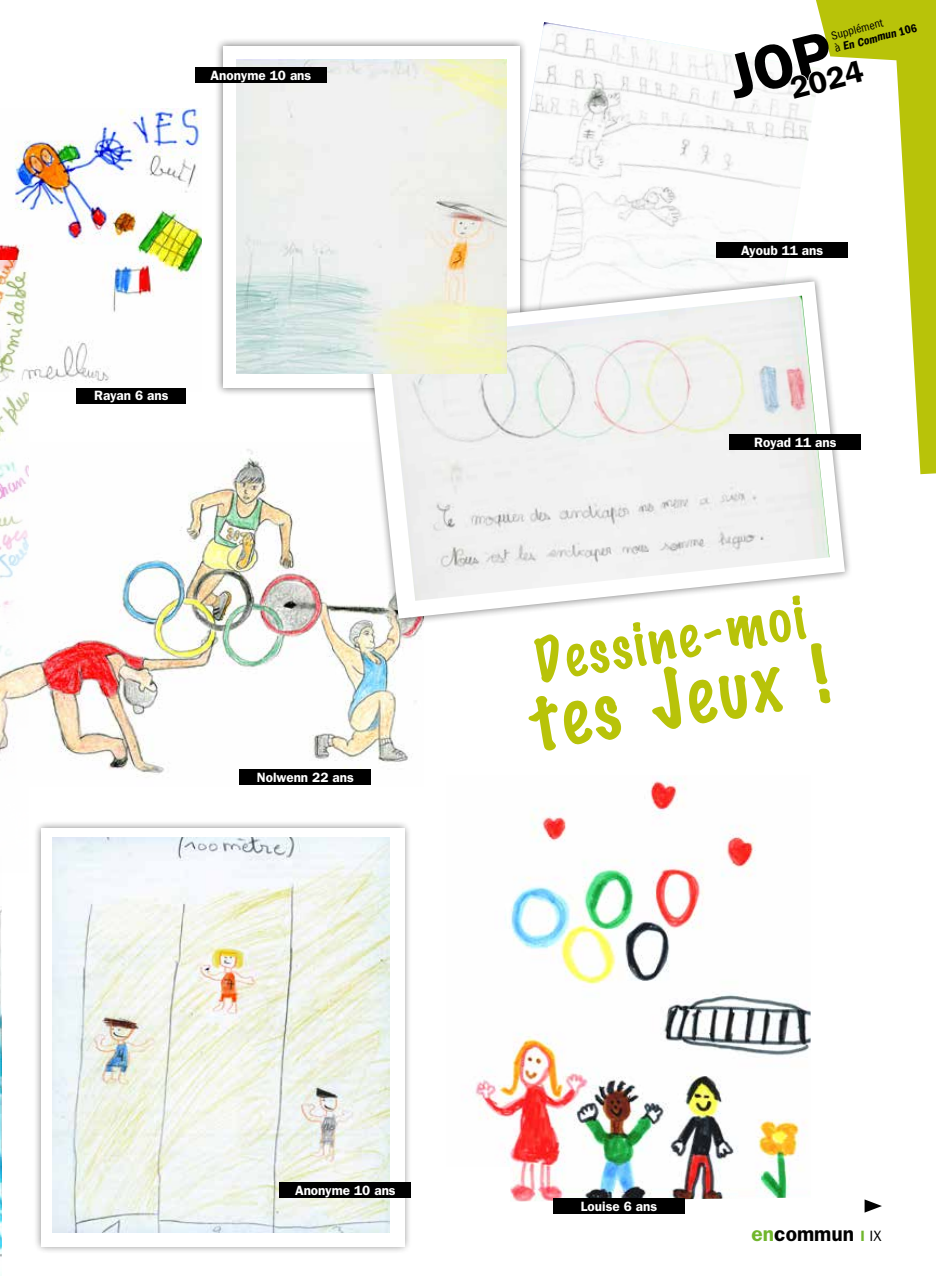
<style>
.page{position:relative;width:936px;height:1276px;background:#fff}
.page>*{position:absolute;margin:0;border:0;box-sizing:border-box;transform-origin:0 0}
.t1{font:600 31.05px "ITC Franklin Gothic Std";color:#000}
.t2{font:600 21px "ITC Franklin Gothic Std";color:#000}
.t3{font:600 13.5px "ITC Franklin Gothic Std";color:#fff}
.t4{font:12px "ITC Franklin Gothic Std Dm Cd";color:#000}
.t5{font:condensed 12px "ITC Franklin Gothic Std";color:#000}
.s1{font-family:"ITC Franklin Gothic Std";font-stretch:condensed}
.s2{color:#70b62c}
.s3{font-size:15px;color:#70b62c}
.s4{font-weight:400;font-size:15px}
</style>
<div class="page">
<svg style="left:864px;top:1199px;width:17px;height:13px"></svg>
<img style="left:0;top:108px;width:202px;height:283px">
<img style="left:528px;top:22px;width:284px;height:252px">
<svg style="left:816px;top:0;width:119px;height:474px"></svg>
<svg style="left:789px;top:59px;width:77px;height:42px"></svg>
<img style="left:28px;top:449px;width:394px;height:328px">
<img style="left:0;top:261px;width:28px;height:500px">
<div style="left:215px;top:38px;width:313px;height:358px;background:#000;opacity:.5"></div>
<div style="left:223px;top:46px;width:297px;height:342px;background:#fff"></div>
<div style="left:360px;top:274px;width:492px;height:352px;background:#000;opacity:.5"></div>
<svg style="left:368px;top:281px;width:476px;height:337px"></svg>
<svg style="left:528px;top:595px;width:302px;height:156px"></svg>
<img style="left:388px;top:296px;width:441px;height:305px">
<img style="left:237px;top:59px;width:269px;height:314px">
<img style="left:0;top:909px;width:2px;height:367px">
<img style="left:475px;top:781px;width:335px;height:421px">
<div style="left:433px;top:1167px;width:76px;height:45px;background:#fff"></div>
<div style="left:239px;top:769px;width:132px;height:16px;background:#000"></div>
<div style="left:195px;top:67px;width:132px;height:16px;background:#000"></div>
<div style="left:716px;top:242px;width:132px;height:16px;background:#000"></div>
<div style="left:729px;top:434px;width:132px;height:16px;background:#000"></div>
<div style="left:77px;top:388px;width:109px;height:15px;background:#000"></div>
<div style="left:553px;top:1198px;width:132px;height:15px;background:#000"></div>
<div style="left:33px;top:820px;width:379px;height:434px;background:#000;opacity:.5"></div>
<div style="left:41px;top:828px;width:363px;height:418px;background:#fff"></div>
<img style="left:52px;top:837px;width:337px;height:396px">
<div style="left:279px;top:1182px;width:132px;height:16px;background:#000"></div>
<p class="t3" style="left:211px;top:67px;width:102px">Anonyme 10 ans</p>
<p class="t3" style="left:94px;top:388px;width:76px">Rayan 6 ans</p>
<p class="t3" style="left:257px;top:769px;width:98px">Nolwenn 22 ans</p>
<p class="t3" style="left:295px;top:1182px;width:102px">Anonyme 10 ans</p>
<p class="t5" style="left:829px;top:29px;width:55px;rotate:-14deg">Supplément</p>
<p class="t4" style="left:832px;top:41px;width:86px;rotate:-14deg"><span class="s1">à</span> En Commun 106</p>
<h1 class="t1" style="left:731px;top:85px;width:133px;rotate:-14deg"><sup>JOP</sup>2024</h1>
<p class="t3" style="left:741px;top:242px;width:84px">Ayoub 11 ans</p>
<p class="t3" style="left:754px;top:434px;width:84px">Royad 11 ans</p>
<p class="t3" style="left:581px;top:1198px;width:78px">Louise 6 ans</p>
<h2 class="t2" style="left:751px;top:1221px;width:131px"><span class="s2">en</span>commun <span class="s3">I</span> <span class="s4">IX</span></h2>
</div>
